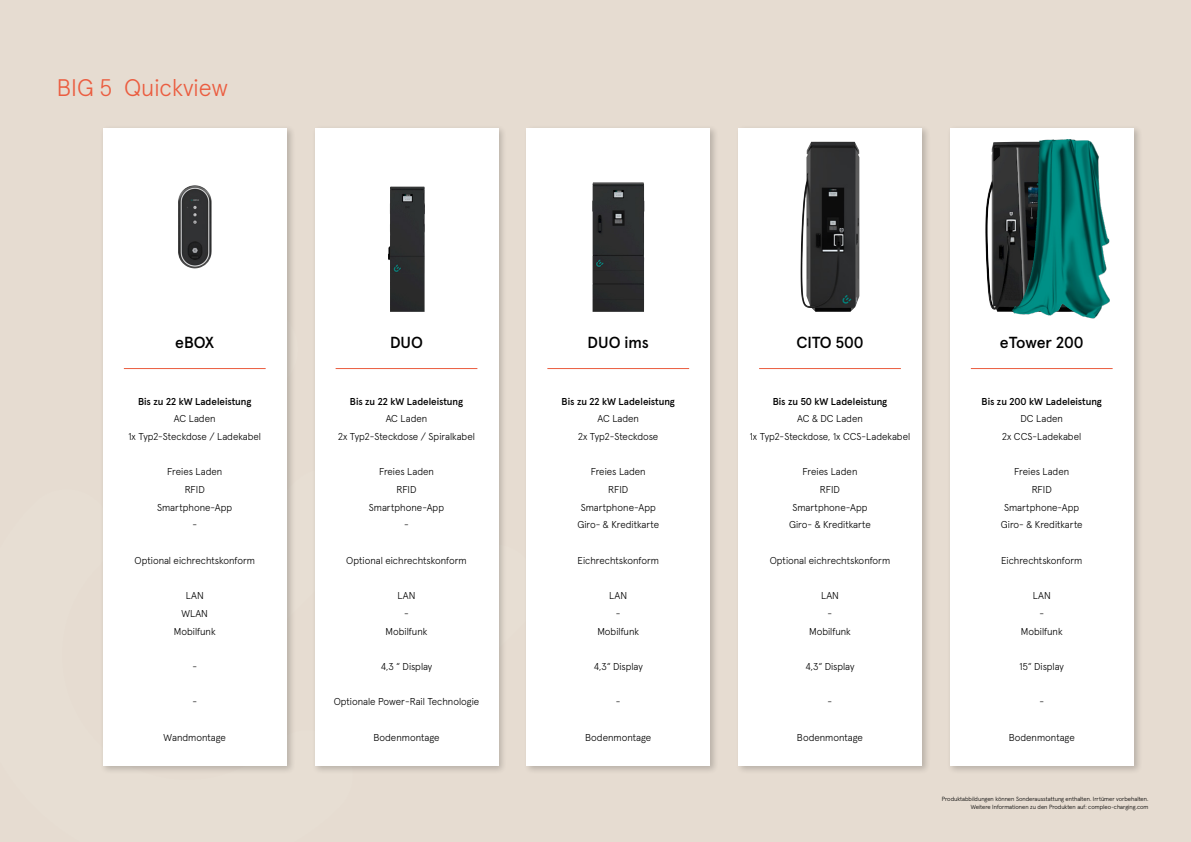
<style>
.page{position:relative;width:1191px;height:842px;background:#e6dcd1}
.page>*{position:absolute;margin:0;border:0;box-sizing:border-box;transform-origin:0 0}
.t1{font:300 24px "Apercu Pro";color:#eb5d40}
.t2{font:500 16px "Apercu Pro";color:#000}
.t3{font:300 10px/17.7px "Apercu Pro";color:#000;text-align:center}
.t4{font:500 10px "Apercu Pro";color:#000}
.t5{font:300 6px/8px "Apercu Pro";color:#000;text-align:right}
</style>
<div class="page">
<div style="left:947px;top:124px;width:195px;height:650px;background:#000;opacity:.2"></div>
<div style="left:950px;top:128px;width:183px;height:637px;background:#fff"></div>
<div style="left:735px;top:124px;width:195px;height:650px;background:#000;opacity:.2"></div>
<div style="left:738px;top:128px;width:183px;height:637px;background:#fff"></div>
<img style="left:800px;top:142px;width:59px;height:170px">
<div style="left:312px;top:124px;width:195px;height:650px;background:#000;opacity:.2"></div>
<div style="left:315px;top:128px;width:183px;height:637px;background:#fff"></div>
<img style="left:388px;top:186px;width:37px;height:126px">
<div style="left:523px;top:124px;width:196px;height:650px;background:#000;opacity:.2"></div>
<div style="left:526px;top:128px;width:184px;height:637px;background:#fff"></div>
<img style="left:592px;top:182px;width:52px;height:130px">
<div style="left:100px;top:124px;width:195px;height:650px;background:#000;opacity:.2"></div>
<div style="left:103px;top:128px;width:183px;height:637px;background:#fff"></div>
<img style="left:178px;top:185px;width:33px;height:83px">
<img style="left:1009px;top:139px;width:101px;height:180px">
<hr style="left:124px;top:368px;width:142px;height:1px;background:#eb5d40">
<hr style="left:335px;top:368px;width:142px;height:1px;background:#eb5d40">
<hr style="left:547px;top:368px;width:142px;height:1px;background:#eb5d40">
<hr style="left:759px;top:368px;width:142px;height:1px;background:#eb5d40">
<hr style="left:970px;top:368px;width:142px;height:1px;background:#eb5d40">
<h1 class="t1" style="left:57px;top:69px;width:172px">BIG 5 Quickview</h1>
<h2 class="t2" style="left:175px;top:330px;width:41px">eBOX</h2>
<p class="t4" style="left:138px;top:393px;width:115px">Bis zu 22 kW Ladeleistung</p>
<p class="t3" style="left:128px;top:409px;width:134px">AC Laden<br>1x Typ2-Steckdose / Ladekabel</p>
<p class="t3" style="left:157px;top:462px;width:77px">Freies Laden<br>RFID<br>Smartphone-App -</p>
<p class="t3" style="left:134px;top:551px;width:122px">Optional eichrechtskonform</p>
<p class="t3" style="left:174px;top:586px;width:43px">LAN<br>WLAN<br>Mobilfunk</p>
<p class="t3" style="left:192px;top:657px;width:6px">-</p>
<p class="t3" style="left:192px;top:692px;width:6px">-</p>
<p class="t3" style="left:164px;top:727px;width:64px">Wandmontage</p>
<h2 class="t2" style="left:390px;top:330px;width:34px">DUO</h2>
<p class="t4" style="left:350px;top:393px;width:115px">Bis zu 22 kW Ladeleistung</p>
<p class="t3" style="left:338px;top:409px;width:138px">AC Laden<br>2x Typ2-Steckdose / Spiralkabel</p>
<p class="t3" style="left:369px;top:462px;width:77px">Freies Laden<br>RFID<br>Smartphone-App -</p>
<p class="t3" style="left:346px;top:551px;width:122px">Optional eichrechtskonform</p>
<p class="t3" style="left:385px;top:586px;width:43px">LAN<br>-<br>Mobilfunk</p>
<p class="t3" style="left:381px;top:657px;width:53px">4,3 “ Display</p>
<p class="t3" style="left:334px;top:692px;width:147px">Optionale Power-Rail Technologie</p>
<p class="t3" style="left:373px;top:727px;width:68px">Bodenmontage</p>
<h2 class="t2" style="left:587px;top:330px;width:63px">DUO ims</h2>
<p class="t4" style="left:561px;top:393px;width:115px">Bis zu 22 kW Ladeleistung</p>
<p class="t3" style="left:578px;top:409px;width:82px">AC Laden<br>2x Typ2-Steckdose</p>
<p class="t3" style="left:577px;top:462px;width:83px">Freies Laden<br>RFID<br>Smartphone-App<br>Giro- &amp; Kreditkarte</p>
<p class="t3" style="left:577px;top:551px;width:83px">Eichrechtskonform</p>
<p class="t3" style="left:597px;top:586px;width:43px">LAN<br>-<br>Mobilfunk</p>
<p class="t3" style="left:594px;top:657px;width:51px">4,3“ Display</p>
<p class="t3" style="left:616px;top:692px;width:6px">-</p>
<p class="t3" style="left:585px;top:727px;width:68px">Bodenmontage</p>
<h2 class="t2" style="left:796px;top:330px;width:69px">CITO 500</h2>
<p class="t4" style="left:772px;top:393px;width:116px">Bis zu 50 kW Ladeleistung</p>
<p class="t3" style="left:749px;top:409px;width:162px">AC &amp; DC Laden<br>1x Typ2-Steckdose, 1x CCS-Ladekabel</p>
<p class="t3" style="left:789px;top:462px;width:83px">Freies Laden<br>RFID<br>Smartphone-App<br>Giro- &amp; Kreditkarte</p>
<p class="t3" style="left:769px;top:551px;width:122px">Optional eichrechtskonform</p>
<p class="t3" style="left:809px;top:586px;width:43px">LAN<br>-<br>Mobilfunk</p>
<p class="t3" style="left:805px;top:657px;width:51px">4,3“ Display</p>
<p class="t3" style="left:827px;top:692px;width:6px">-</p>
<p class="t3" style="left:797px;top:727px;width:68px">Bodenmontage</p>
<h2 class="t2" style="left:1000px;top:330px;width:85px">eTower 200</h2>
<p class="t4" style="left:981px;top:393px;width:122px">Bis zu 200 kW Ladeleistung</p>
<p class="t3" style="left:1002px;top:409px;width:80px">DC Laden<br>2x CCS-Ladekabel</p>
<p class="t3" style="left:1001px;top:462px;width:83px">Freies Laden<br>RFID<br>Smartphone-App<br>Giro- &amp; Kreditkarte</p>
<p class="t3" style="left:1001px;top:551px;width:83px">Eichrechtskonform</p>
<p class="t3" style="left:1020px;top:586px;width:43px">LAN<br>-<br>Mobilfunk</p>
<p class="t3" style="left:1019px;top:657px;width:46px">15“ Display</p>
<p class="t3" style="left:1039px;top:692px;width:6px">-</p>
<p class="t3" style="left:1008px;top:727px;width:68px">Bodenmontage</p>
<p class="t5" style="left:941px;top:795px;width:208px">Produktabbildungen können Sonderausstattung enthalten. Irrtümer vorbehalten.<br>Weitere Informationen zu den Produkten auf: compleo-charging.com</p>
</div>
